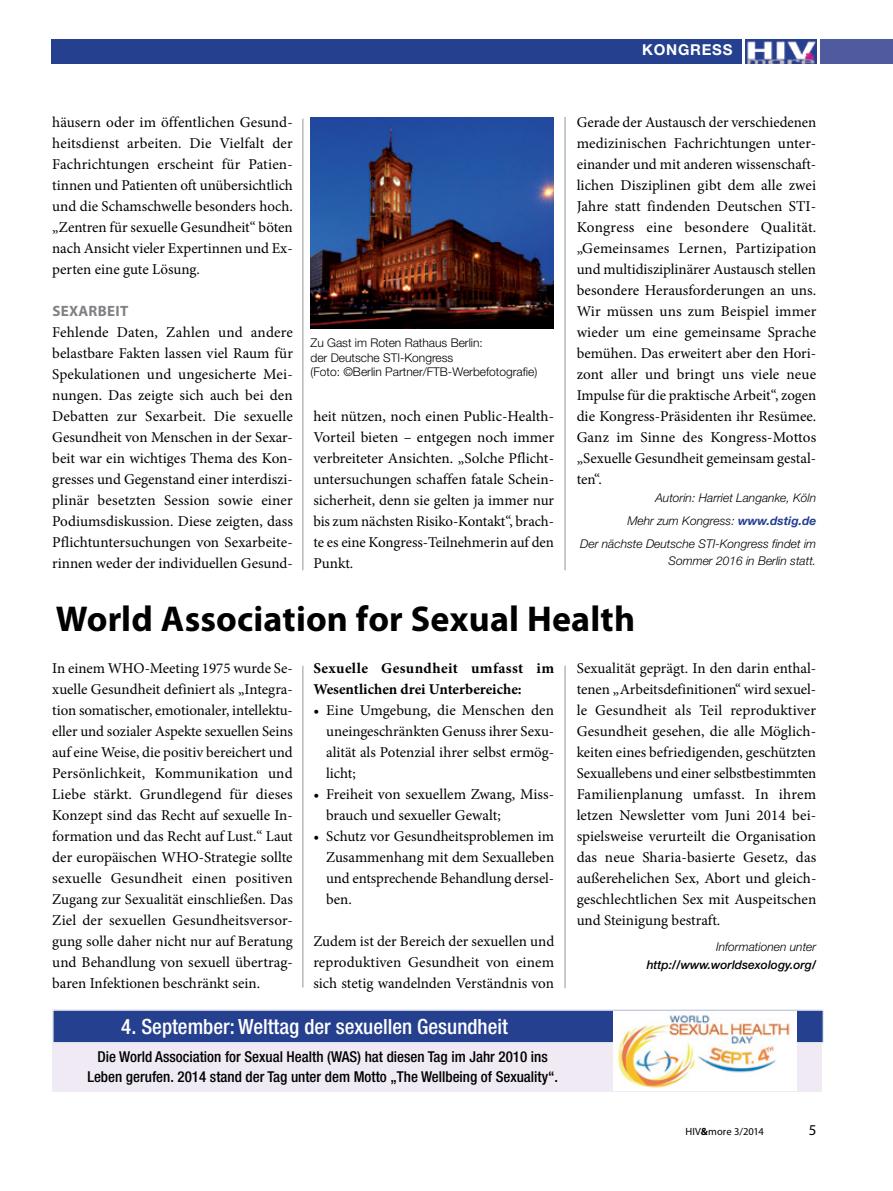
<style>
.page{position:relative;width:893px;height:1191px;background:#fff}
.page>*{position:absolute;margin:0;border:0;box-sizing:border-box;transform-origin:0 0}
.t1{font:700 36px "Myriad Pro";color:#000}
.t2{font:500 condensed 21px "Helvetica Neue";color:#fff}
.t3{font:15px/21px "Minion Pro";color:#000;text-align:justify}
.t4{font:500 condensed 15px/20.4px "Helvetica Neue";color:#000;text-align:center}
.t5{font:700 15px/21px "Minion Pro";letter-spacing:.01em;color:#000}
.t6{font:700 15px "Myriad Pro";letter-spacing:.02em;color:#808285}
.t7{font:700 15px "Helvetica Neue";letter-spacing:.05em;color:#fff}
.t8{font:15px "Myriad Pro";color:#000}
.t9{font:italic 300 12px/23.1px "Helvetica Neue";color:#000;text-align:right}
.t10{font:300 12px/14.4px "Helvetica Neue";color:#000}
.t11{font:italic 500 12px "Helvetica Neue";color:#000}
.t12{font:10.5px "Myriad Pro";letter-spacing:.01em;color:#000}
.s1{font-weight:700;color:#25408f}
.s2{font-weight:700}
</style>
<div class="page">
<div style="left:51px;top:39px;width:690px;height:25px;background:#25408f"></div>
<img style="left:745px;top:39px;width:71px;height:25px">
<div style="left:821px;top:39px;width:72px;height:25px;background:#4f5b9e"></div>
<hr style="left:565px;top:117px;width:1px;height:453px;background:#939598">
<hr style="left:302px;top:119px;width:1px;height:451px;background:#939598">
<img style="left:310px;top:118px;width:243px;height:210px">
<hr style="left:565px;top:665px;width:1px;height:323px;background:#939598">
<hr style="left:302px;top:665px;width:1px;height:322px;background:#939598">
<div style="left:52px;top:1009px;width:769px;height:83px;background:#efeaf4"></div>
<div style="left:53px;top:1009px;width:770px;height:34px;background:#25408f;border:1px solid #e7ebef"></div>
<img style="left:614px;top:1011px;width:182px;height:79px">
<p class="t7" style="left:642px;top:40px;width:92px">KONGRESS</p>
<p class="t3" style="left:52px;top:112px;width:242px">häusern oder im öffentlichen Gesund&shy;heitsdienst arbeiten. Die Vielfalt der Fachrichtungen erscheint für Patien&shy;tinnen und Patienten oft unübersichtlich und die Schamschwelle besonders hoch. „Zentren für sexuelle Gesundheit“ böten nach Ansicht vieler Expertinnen und Ex&shy;perten eine gute Lösung.</p>
<p class="t6" style="left:52px;top:301px;width:77px">Sexarbeit</p>
<p class="t3" style="left:52px;top:322px;width:242px">Fehlende Daten, Zahlen und andere belastbare Fakten lassen viel Raum für Spekulationen und ungesicherte Mei&shy;nungen. Das zeigte sich auch bei den Debatten zur Sexarbeit. Die sexuelle Gesundheit von Menschen in der Sexar&shy;beit war ein wichtiges Thema des Kon&shy;gresses und Gegenstand einer interdiszi&shy;plinär besetzten Session sowie einer Podiumsdiskussion. Diese zeigten, dass Pflichtuntersuchungen von Sexarbeite&shy;rinnen weder der individuellen Gesund-</p>
<p class="t10" style="left:310px;top:335px;width:228px">Zu Gast im Roten Rathaus Berlin:<br>der Deutsche STI-Kongress<br>(Foto: ©Berlin Partner/FTB-Werbefotografie)</p>
<p class="t3" style="left:313px;top:406px;width:242px">heit nützen, noch einen Public-Health-Vorteil bieten – entgegen noch immer verbreiteter Ansichten. „Solche Pflicht&shy;untersuchungen schaffen fatale Schein&shy;sicherheit, denn sie gelten ja immer nur bis zum nächsten Risiko-Kontakt“, brach&shy;te es eine Kongress-Teilnehmerin auf den Punkt.</p>
<p class="t3" style="left:577px;top:112px;width:241px">Gerade der Austausch der verschiedenen medizinischen Fachrichtungen unter&shy;einander und mit anderen wissenschaft&shy;lichen Disziplinen gibt dem alle zwei Jahre statt findenden Deutschen STI-Kongress eine besondere Qualität. „Gemeinsames Lernen, Partizipation und multidisziplinärer Austausch stellen besondere Herausforderungen an uns.<br>Wir müssen uns zum Beispiel immer wieder um eine gemeinsame Sprache bemühen. Das erweitert aber den Hori&shy;zont aller und bringt uns viele neue Impulse für die praktische Arbeit“, zogen die Kongress-Präsidenten ihr Resümee.<br>Ganz im Sinne des Kongress-Mottos „Sexuelle Gesundheit gemeinsam gestal&shy;ten“.</p>
<p class="t9" style="left:580px;top:485px;width:238px">Autorin: Harriet Langanke, Köln<br>Mehr zum Kongress: <span class="s1">www.dstig.de<br></span>Der nächste Deutsche STI-Kongress findet im</p>
<p class="t9" style="left:668px;top:549px;width:149px">Sommer 2016 in Berlin statt.</p>
<h1 class="t1" style="left:56px;top:595px;width:581px">World Association for Sexual Health</h1>
<p class="t3" style="left:52px;top:658px;width:242px">In einem WHO-Meeting 1975 wurde Se&shy;xuelle Gesundheit definiert als „Integra&shy;tion somatischer, emotionaler, intellektu&shy;eller und sozialer Aspekte sexuellen Seins auf eine Weise, die positiv bereichert und Persönlichkeit, Kommunikation und Liebe stärkt. Grundlegend für dieses Konzept sind das Recht auf sexuelle In&shy;formation und das Recht auf Lust.“ Laut der europäischen WHO-Strategie sollte sexuelle Gesundheit einen positiven Zugang zur Sexualität einschließen. Das Ziel der sexuellen Gesundheitsversor&shy;gung solle daher nicht nur auf Beratung und Behandlung von sexuell übertrag&shy;baren Infektionen beschränkt sein.</p>
<p class="t5" style="left:313px;top:657px;width:242px">Sexuelle Gesundheit umfasst im<br>Wesentlichen drei Unterbereiche:</p>
<p class="t3" style="left:577px;top:658px;width:241px">Sexualität geprägt. In den darin enthal&shy;tenen „Arbeitsdefinitionen“ wird sexuel&shy;le Gesundheit als Teil reproduktiver Gesundheit gesehen, die alle Möglich&shy;keiten eines befriedigenden, geschützten Sexuallebens und einer selbstbestimmten Familienplanung umfasst. In ihrem letzen Newsletter vom Juni 2014 bei&shy;spielsweise verurteilt die Organisation das neue Sharia-basierte Gesetz, das außerehelichen Sex, Abort und gleich&shy;geschlechtlichen Sex mit Auspeitschen und Steinigung bestraft.</p>
<p class="t9" style="left:716px;top:935px;width:102px">Informationen unter</p>
<p class="t11" style="left:647px;top:957px;width:171px">http://www.worldsexology.org/</p>
<p class="t3" style="left:326px;top:700px;width:230px;text-indent:-13px">• Eine Umgebung, die Menschen den uneingeschränkten Genuss ihrer Sexu&shy;alität als Potenzial ihrer selbst ermög&shy;licht;</p>
<p class="t3" style="left:326px;top:784px;width:229px;text-indent:-13px">• Freiheit von sexuellem Zwang, Miss&shy;brauch und sexueller Gewalt;</p>
<p class="t3" style="left:326px;top:826px;width:230px;text-indent:-13px">• Schutz vor Gesundheitsproblemen im Zusammenhang mit dem Sexualleben und entsprechende Behandlung dersel&shy;ben.</p>
<p class="t3" style="left:313px;top:931px;width:242px">Zudem ist der Bereich der sexuellen und reproduktiven Gesundheit von einem sich stetig wandelnden Verständnis von</p>
<h2 class="t2" style="left:121px;top:1014px;width:388px">4. September: Welttag der sexuellen Gesundheit</h2>
<p class="t4" style="left:87px;top:1046px;width:472px">Die World Association for Sexual Health (WAS) hat diesen Tag im Jahr 2010 ins<br>Leben gerufen. 2014 stand der Tag unter dem Motto „The Wellbeing of Sexuality“.</p>
<p class="t12" style="left:685px;top:1125px;width:80px">HIV<span class="s2">&amp;</span>more 3/2014</p>
<p class="t8" style="left:809px;top:1120px;width:9px">5</p>
</div>
